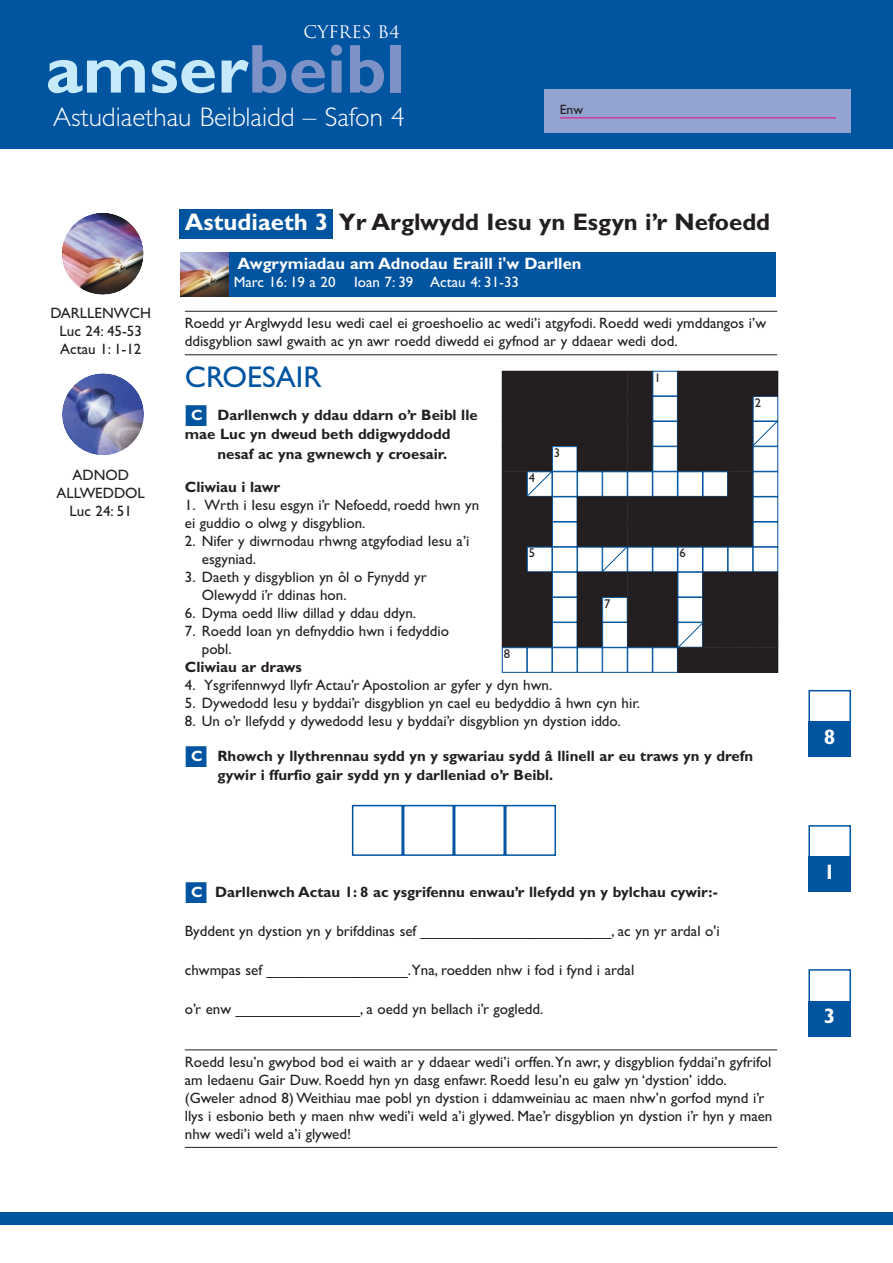
<style>
.page{position:relative;width:893px;height:1263px;background:#fff}
.page>*{position:absolute;margin:0;border:0;box-sizing:border-box;transform-origin:0 0}
.t1{font:700 69.45px "Gill Sans";color:#c6eafa}
.t2{font:30px "Gill Sans";color:#0154a0}
.t3{font:300 27px "Gill Sans";color:#fff}
.t4{font:700 24px "Gill Sans";color:#231f20}
.t5{font:700 21px "Gill Sans";color:#fff}
.t6{font:16.95px "Trajan";color:#fff}
.t7{font:700 16.5px "Gill Sans";color:#fff}
.t8{font:15px/18px "Gill Sans";color:#231f20}
.t9{font:700 15px/19.5px "Gill Sans";color:#231f20}
.t10{font:15px "Gill Sans";color:#fff}
.t11{font:13.5px "Gill Sans";color:#231f20}
.t12{font:12.6px "Gill Sans";color:#231f20}
.s1{color:#7d93c7}
.s2{color:#fff}
.s3{color:#0154a0}
</style>
<div class="page">
<img style="left:62px;top:213px;width:82px;height:82px">
<img style="left:62px;top:373px;width:82px;height:82px">
<div style="left:179px;top:209px;width:153px;height:30px;background:#0154a0"></div>
<hr style="left:185px;top:311px;width:592px;height:1px;background:#231f20">
<hr style="left:185px;top:355px;width:592px;height:1px;background:#231f20">
<hr style="left:185px;top:1050px;width:592px;height:1px;background:#231f20">
<hr style="left:185px;top:1147px;width:592px;height:1px;background:#231f20">
<div style="left:180px;top:252px;width:596px;height:44px;background:#0154a0"></div>
<img style="left:181px;top:252px;width:47px;height:44px">
<div style="left:808px;top:690px;width:43px;height:34px;border:2px solid #0154a0"></div>
<div style="left:808px;top:721px;width:43px;height:36px;background:#0154a0"></div>
<div style="left:808px;top:969px;width:43px;height:34px;border:2px solid #0154a0"></div>
<div style="left:808px;top:1001px;width:43px;height:35px;background:#0154a0"></div>
<div style="left:808px;top:825px;width:43px;height:34px;border:2px solid #0154a0"></div>
<div style="left:808px;top:857px;width:43px;height:35px;background:#0154a0"></div>
<svg style="left:501px;top:422px;width:227px;height:251px"></svg>
<svg style="left:526px;top:471px;width:202px;height:177px"></svg>
<div style="left:352px;top:805px;width:51px;height:51px;border:2px solid #0154a0"></div>
<div style="left:403px;top:805px;width:51px;height:51px;border:2px solid #0154a0"></div>
<div style="left:454px;top:805px;width:51px;height:51px;border:2px solid #0154a0"></div>
<div style="left:505px;top:805px;width:51px;height:51px;border:2px solid #0154a0"></div>
<div style="left:728px;top:422px;width:24px;height:24px;background:#231f20"></div>
<div style="left:728px;top:421px;width:25px;height:25px;border:1px solid #231f20"></div>
<svg style="left:501px;top:396px;width:227px;height:26px;background:#373537"></svg>
<div style="left:728px;top:397px;width:24px;height:24px;background:#231f20"></div>
<div style="left:728px;top:396px;width:25px;height:25px;border:1px solid #231f20"></div>
<div style="left:753px;top:396px;width:25px;height:25px;border:1px solid #0154a0"></div>
<div style="left:502px;top:371px;width:25px;height:25px;background:#231f20"></div>
<div style="left:528px;top:371px;width:24px;height:25px;background:#231f20"></div>
<div style="left:527px;top:371px;width:25px;height:25px;border:1px solid #231f20"></div>
<div style="left:553px;top:371px;width:24px;height:25px;background:#231f20"></div>
<div style="left:552px;top:371px;width:25px;height:25px;border:1px solid #231f20"></div>
<div style="left:578px;top:371px;width:24px;height:25px;background:#231f20"></div>
<div style="left:577px;top:371px;width:25px;height:25px;border:1px solid #231f20"></div>
<div style="left:603px;top:371px;width:24px;height:25px;background:#231f20"></div>
<div style="left:602px;top:371px;width:25px;height:25px;border:1px solid #231f20"></div>
<div style="left:628px;top:371px;width:24px;height:25px;background:#231f20"></div>
<div style="left:627px;top:371px;width:25px;height:25px;border:1px solid #231f20"></div>
<div style="left:678px;top:371px;width:24px;height:25px;background:#231f20"></div>
<div style="left:678px;top:371px;width:25px;height:25px;border:1px solid #231f20"></div>
<div style="left:703px;top:371px;width:24px;height:25px;background:#231f20"></div>
<div style="left:703px;top:371px;width:25px;height:25px;border:1px solid #231f20"></div>
<div style="left:728px;top:371px;width:24px;height:25px;background:#231f20"></div>
<div style="left:728px;top:371px;width:25px;height:25px;border:1px solid #231f20"></div>
<div style="left:753px;top:371px;width:24px;height:25px;background:#231f20"></div>
<div style="left:753px;top:371px;width:25px;height:25px;border:1px solid #231f20"></div>
<div style="left:728px;top:447px;width:24px;height:24px;background:#231f20"></div>
<div style="left:728px;top:446px;width:25px;height:26px;border:1px solid #231f20"></div>
<div style="left:753px;top:446px;width:25px;height:26px;border:1px solid #0154a0"></div>
<div style="left:728px;top:472px;width:24px;height:24px;background:#231f20"></div>
<div style="left:728px;top:472px;width:25px;height:25px;border:1px solid #231f20"></div>
<div style="left:753px;top:472px;width:25px;height:25px;border:1px solid #0154a0"></div>
<div style="left:728px;top:497px;width:24px;height:24px;background:#231f20"></div>
<div style="left:728px;top:497px;width:25px;height:25px;border:1px solid #231f20"></div>
<div style="left:728px;top:522px;width:24px;height:24px;background:#231f20"></div>
<div style="left:728px;top:522px;width:25px;height:25px;border:1px solid #231f20"></div>
<div style="left:728px;top:573px;width:24px;height:24px;background:#231f20"></div>
<div style="left:728px;top:572px;width:25px;height:25px;border:1px solid #231f20"></div>
<div style="left:753px;top:573px;width:24px;height:24px;background:#231f20"></div>
<div style="left:753px;top:572px;width:25px;height:25px;border:1px solid #231f20"></div>
<div style="left:728px;top:598px;width:24px;height:24px;background:#231f20"></div>
<div style="left:728px;top:597px;width:25px;height:25px;border:1px solid #231f20"></div>
<div style="left:753px;top:598px;width:24px;height:24px;background:#231f20"></div>
<div style="left:753px;top:597px;width:25px;height:25px;border:1px solid #231f20"></div>
<div style="left:728px;top:623px;width:24px;height:24px;background:#231f20"></div>
<div style="left:728px;top:622px;width:25px;height:25px;border:1px solid #231f20"></div>
<div style="left:753px;top:623px;width:24px;height:24px;background:#231f20"></div>
<div style="left:753px;top:622px;width:25px;height:25px;border:1px solid #231f20"></div>
<div style="left:728px;top:648px;width:24px;height:24px;background:#231f20"></div>
<div style="left:728px;top:647px;width:25px;height:26px;border:1px solid #231f20"></div>
<div style="left:753px;top:648px;width:24px;height:24px;background:#231f20"></div>
<div style="left:753px;top:647px;width:25px;height:26px;border:1px solid #231f20"></div>
<svg style="left:752px;top:420px;width:26px;height:26px"></svg>
<div style="left:0;top:1212px;width:892px;height:13px;background:#0154a0"></div>
<div style="left:0;top:0;width:892px;height:149px;background:#0154a0"></div>
<div style="left:545px;top:89px;width:306px;height:44px;background:#93a4d1"></div>
<hr style="left:560px;top:118px;width:276px;height:1px;background:#ed028c">
<p class="t6" style="left:303px;top:22px;width:98px">CYFRes B4</p>
<h1 class="t1" style="left:46px;top:45px;width:360px">amser<span class="s1">beibl</span></h1>
<h3 class="t3" style="left:53px;top:108px;width:353px">Astudiaethau Beiblaidd – Safon 4</h3>
<p class="t11" style="left:560px;top:104px;width:25px">Enw</p>
<h3 class="t4" style="left:185px;top:214px;width:587px"><span class="s2">Astudiaeth 3</span> Yr Arglwydd Iesu yn Esgyn i’r Nefoedd</h3>
<p class="t8" style="left:50px;top:306px;width:102px;text-align:center">DARLLENWCH<br>Luc 24: 45-53<br>Actau 1: 1-12</p>
<p class="t8" style="left:56px;top:468px;width:90px;text-align:center">ADNOD<br>ALLWEDDOL<br>Luc 24: 51</p>
<p class="t7" style="left:237px;top:258px;width:346px">Awgrymiadau am Adnodau Eraill i'w Darllen</p>
<p class="t10" style="left:234px;top:277px;width:287px">Marc 16: 19 a 20 Ioan 7: 39 Actau 4: 31-33</p>
<p class="t8" style="left:185px;top:316px;width:583px">Roedd yr Arglwydd Iesu wedi cael ei groeshoelio ac wedi’i atgyfodi. Roedd wedi ymddangos i’w ddisgyblion sawl gwaith ac yn awr roedd diwedd ei gyfnod ar y ddaear wedi dod.</p>
<h2 class="t2" style="left:185px;top:366px;width:138px">CROESAIR</h2>
<p class="t9" style="left:185px;top:407px;width:294px"><span class="s3">■</span><span class="s2">C</span> Darllenwch y ddau ddarn o’r Beibl lle</p>
<p class="t9" style="left:185px;top:426px;width:267px">mae Luc yn dweud beth ddigwyddodd</p>
<p class="t9" style="left:217px;top:446px;width:231px">nesaf ac yna gwnewch y croesair.</p>
<p class="t9" style="left:185px;top:479px;width:97px">Cliwiau i lawr</p>
<p class="t8" style="left:185px;top:498px;width:296px">1. Wrth i Iesu esgyn i’r Nefoedd, roedd hwn yn ei guddio o olwg y disgyblion.</p>
<p class="t8" style="left:202px;top:534px;width:269px;text-indent:-17px">2. Nifer y diwrnodau rhwng atgyfodiad Iesu a’i esgyniad.</p>
<p class="t8" style="left:202px;top:570px;width:226px;text-indent:-17px">3. Daeth y disgyblion yn ôl o Fynydd yr<br>Olewydd i’r ddinas hon.</p>
<p class="t8" style="left:185px;top:606px;width:233px">6. Dyma oedd lliw dillad y ddau ddyn.</p>
<p class="t8" style="left:202px;top:624px;width:249px;text-indent:-17px">7. Roedd Ioan yn defnyddio hwn i fedyddio pobl.</p>
<p class="t9" style="left:185px;top:659px;width:119px">Cliwiau ar draws</p>
<p class="t8" style="left:185px;top:678px;width:369px">4. Ysgrifennwyd llyfr Actau’r Apostolion ar gyfer y dyn hwn.</p>
<p class="t8" style="left:185px;top:696px;width:457px">5. Dywedodd Iesu y byddai’r disgyblion yn cael eu bedyddio â hwn cyn hir.</p>
<p class="t8" style="left:185px;top:714px;width:437px">8. Un o’r llefydd y dywedodd Iesu y byddai’r disgyblion yn dystion iddo.</p>
<p class="t9" style="left:217px;top:747px;width:537px;text-indent:-33px"><span class="s3">■</span><span class="s2">C</span> Rhowch y llythrennau sydd yn y sgwariau sydd â llinell ar eu traws yn y drefn gywir i ffurfio gair sydd yn y darlleniad o’r Beibl.</p>
<p class="t12" style="left:654px;top:373px;width:8px">1</p>
<p class="t12" style="left:755px;top:398px;width:8px">2</p>
<p class="t12" style="left:554px;top:448px;width:8px">3</p>
<p class="t12" style="left:529px;top:473px;width:8px">4</p>
<p class="t12" style="left:529px;top:549px;width:8px">5</p>
<p class="t12" style="left:679px;top:549px;width:8px">6</p>
<p class="t12" style="left:604px;top:599px;width:8px">7</p>
<p class="t12" style="left:504px;top:649px;width:8px">8</p>
<p class="t9" style="left:185px;top:884px;width:534px"><span class="s3">■</span><span class="s2">C</span> Darllenwch Actau 1: 8 ac ysgrifennu enwau’r llefydd yn y bylchau cywir:-</p>
<p class="t8" style="left:185px;top:924px;width:536px">Byddent yn dystion yn y brifddinas sef _______________________, ac yn yr ardal o'i</p>
<p class="t8" style="left:185px;top:963px;width:451px">chwmpas sef _________________.Yna, roedden nhw i fod i fynd i ardal</p>
<p class="t8" style="left:185px;top:1002px;width:360px">o’r enw _______________, a oedd yn bellach i’r gogledd.</p>
<p class="t8" style="left:185px;top:1055px;width:589px">Roedd Iesu’n gwybod bod ei waith ar y ddaear wedi’i orffen.Yn awr, y disgyblion fyddai’n gyfrifol am ledaenu Gair Duw. Roedd hyn yn dasg enfawr. Roedd Iesu’n eu galw yn ‘dystion’ iddo. (Gweler adnod 8) Weithiau mae pobl yn dystion i ddamweiniau ac maen nhw’n gorfod mynd i’r llys i esbonio beth y maen nhw wedi’i weld a’i glywed. Mae’r disgyblion yn dystion i’r hyn y maen nhw wedi’i weld a’i glywed!</p>
<h3 class="t5" style="left:824px;top:730px;width:13px">8</h3>
<h3 class="t5" style="left:824px;top:865px;width:13px">1</h3>
<h3 class="t5" style="left:824px;top:1009px;width:13px">3</h3>
</div>
